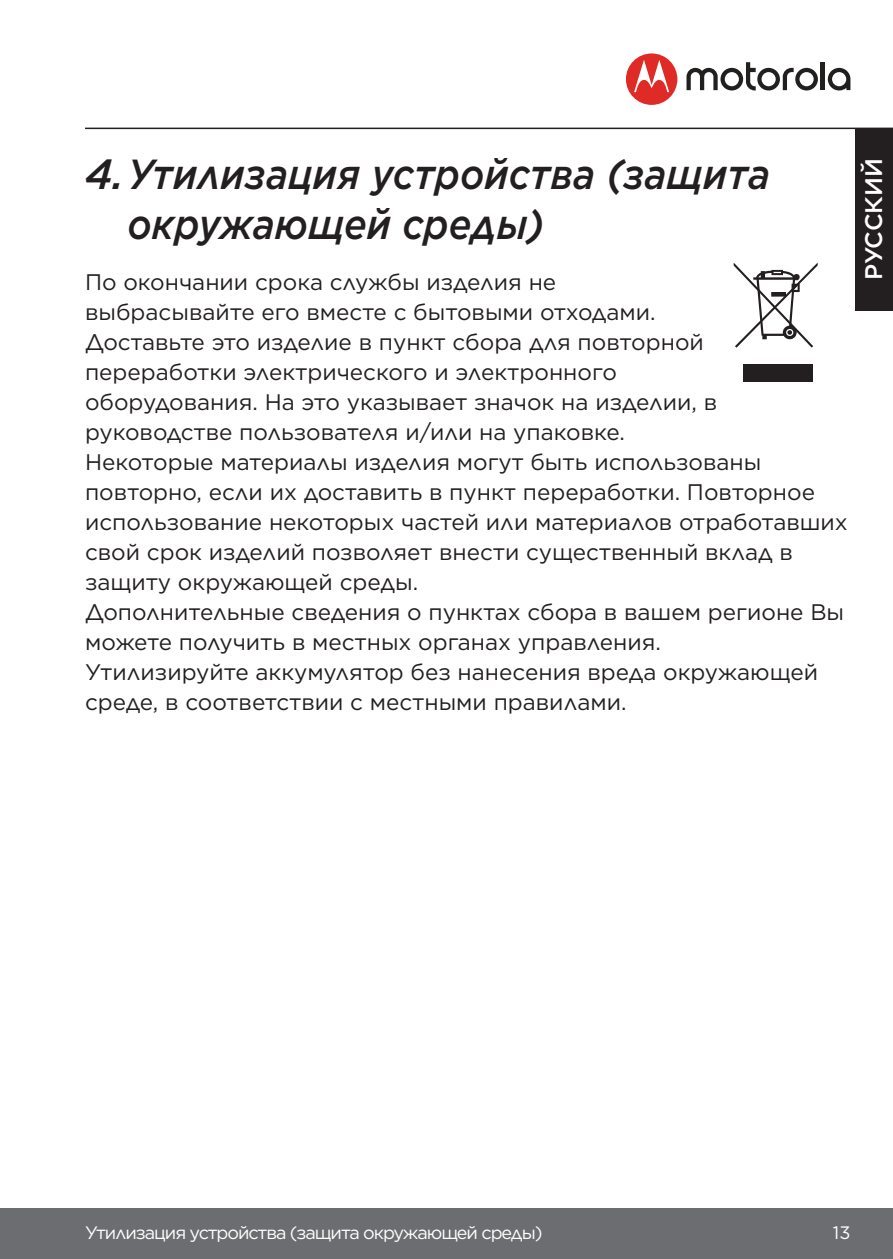
<style>
.page{position:relative;width:893px;height:1259px;background:#fff}
.page>*{position:absolute;margin:0;border:0;box-sizing:border-box;transform-origin:0 0}
.t1{font:italic 500 42px/50.4px "Gotham";color:#231f20}
.t2{font:500 24px "Gotham";letter-spacing:-.01em;color:#fff}
.t3{font:22.5px/30px "Gotham";color:#231f20}
.t4{font:18px "Gotham";letter-spacing:-.055em;color:#fff}
</style>
<div class="page">
<div style="left:0;top:1208px;width:893px;height:51px;background:#6c6d70"></div>
<hr style="left:85px;top:128px;width:808px;height:1px;background:#231f20">
<div style="left:855px;top:128px;width:38px;height:182px;background:#231f20"></div>
<div style="left:626px;top:53px;width:51px;height:52px;background:#e02a26;border-radius:50%"></div>
<svg style="left:634px;top:60px;width:35px;height:32px"></svg>
<svg style="left:828px;top:68px;width:22px;height:22px"></svg>
<hr style="left:821px;top:62px;width:4px;height:28px;background:#221f1f">
<svg style="left:686px;top:62px;width:132px;height:28px"></svg>
<div style="left:743px;top:364px;width:69px;height:18px;background:#231f20"></div>
<svg style="left:734px;top:262px;width:84px;height:86px"></svg>
<h1 class="t1" style="left:128px;top:148px;width:644px;text-indent:-43px">4.Утилизация устройства (защита окружающей среды)</h1>
<p class="t3" style="left:85px;top:267px;width:764px">По окончании срока службы изделия не<br>выбрасывайте его вместе с бытовыми отходами.<br>Доставьте это изделие в пункт сбора для повторной переработки электрического и электронного<br>оборудования. На это указывает значок на изделии, в руководстве пользователя и/или на упаковке.<br>Некоторые материалы изделия могут быть использованы повторно, если их доставить в пункт переработки. Повторное использование некоторых частей или материалов отработавших свой срок изделий позволяет внести существенный вклад в защиту окружающей среды.<br>Дополнительные сведения о пунктах сбора в вашем регионе Вы можете получить в местных органах управления.<br>Утилизируйте аккумулятор без нанесения вреда окружающей среде, в соответствии с местными правилами.</p>
<p class="t2" style="left:858px;top:280px;width:124px;rotate:-90deg">РУССКИЙ</p>
<p class="t4" style="left:85px;top:1221px;width:459px">Утилизация устройства (защита окружающей среды)</p>
<p class="t4" style="left:833px;top:1221px;width:19px">13</p>
</div>
